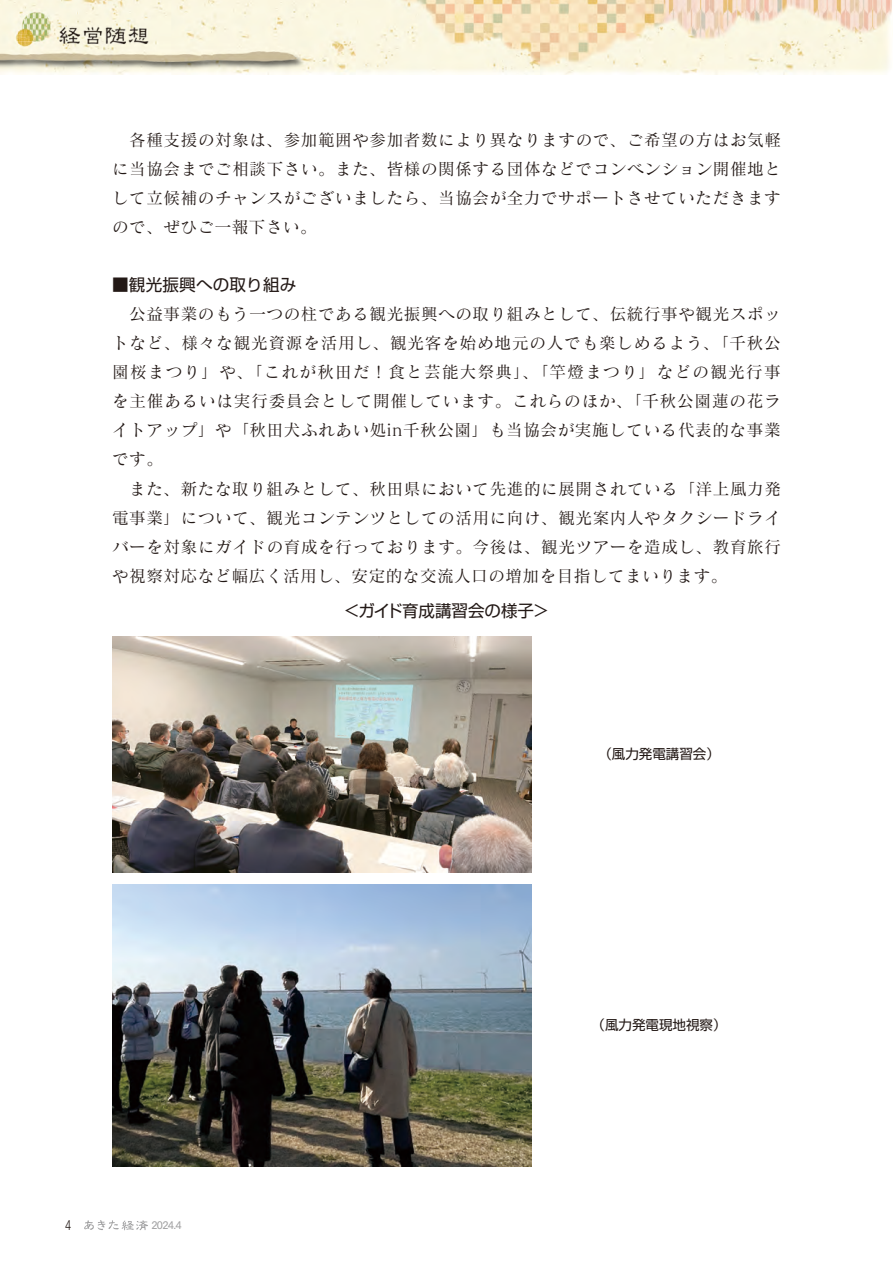
<style>
.page{position:relative;width:893px;height:1263px;background:#fff}
.page>*{position:absolute;margin:0;border:0;box-sizing:border-box;transform-origin:0 0}
.t1{font:16.65px/29.1px "Matisse Pro M";letter-spacing:.035em;color:#231916;text-align:justify}
.t2{font:16.65px "Shin Go Pro";letter-spacing:.01em;color:#231916}
.t3{font:16.5px "Shin Go Pro";color:#231916}
.t4{font:13.5px "Shin Go Pro";color:#231916}
.t5{font:13.5px "Tsuku Go Pr 5 R";color:#231916;scale:.75 1}
.t6{font:10.5px "Tsuku Go Pr 5 D";color:#a0a0a1}
</style>
<div class="page">
<svg style="left:84px;top:1220px;width:64px;height:10px"></svg>
<img style="left:0;top:0;width:892px;height:74px">
<img style="left:112px;top:885px;width:420px;height:281px">
<img style="left:112px;top:636px;width:420px;height:236px">
<p class="t1" style="left:112px;top:125px;width:670px">　各種支援の対象は、参加範囲や参加者数により異なりますので、ご希望の方はお気軽に当協会までご相談下さい。また、皆様の関係する団体などでコンベンション開催地として立候補のチャンスがございましたら、当協会が全力でサポートさせていただきますので、ぜひご一報下さい。</p>
<p class="t2" style="left:112px;top:271px;width:186px">■観光振興への取り組み</p>
<p class="t1" style="left:112px;top:299px;width:670px;text-align:left">　公益事業のもう一つの柱である観光振興への取り組みとして、伝統行事や観光スポットなど、様々な観光資源を活用し、観光客を始め地元の人でも楽しめるよう、「千秋公園桜まつり」や、「これが秋田だ！食と芸能大祭典」、「竿燈まつり」などの観光行事を主催あるいは実行委員会として開催しています。これらのほか、「千秋公園蓮の花ライトアップ」や「秋田犬ふれあい処in千秋公園」も当協会が実施している代表的な事業です。<br>　また、新たな取り組みとして、秋田県において先進的に展開されている「洋上風力発電事業」について、観光コンテンツとしての活用に向け、観光案内人やタクシードライバーを対象にガイドの育成を行っております。今後は、観光ツアーを造成し、教育旅行や視察対応など幅広く活用し、安定的な交流人口の増加を目指してまいります。</p>
<p class="t5" style="left:65px;top:1214px;width:9px">4</p>
<p class="t6" style="left:151px;top:1216px;width:32px">2024.4</p>
<p class="t3" style="left:344px;top:597px;width:207px">＜ガイド育成講習会の様子＞</p>
<p class="t4" style="left:598px;top:742px;width:123px">（風力発電講習会）</p>
<p class="t4" style="left:592px;top:1013px;width:136px">（風力発電現地視察）</p>
</div>
